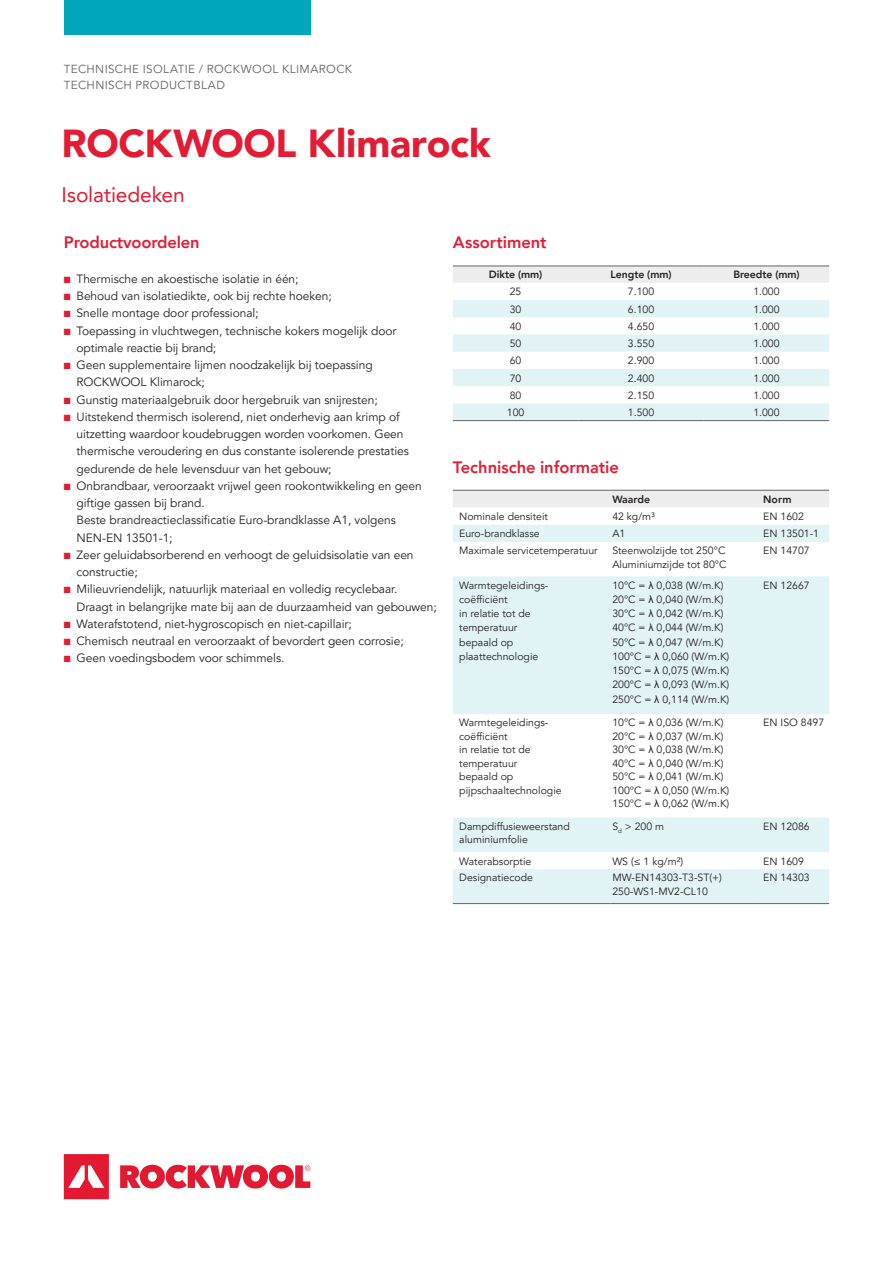
<style>
.page{position:relative;width:893px;height:1263px;background:#fff}
.page>*{position:absolute;margin:0;border:0;box-sizing:border-box;transform-origin:0 0}
.t1{font:900 39px "Avenir LT Pro";letter-spacing:-.005em;color:#e31c33}
.t2{font:21px "Avenir LT Pro";letter-spacing:-.01em;color:#e31c33}
.t3{font:800 16.5px "Avenir LT Pro";letter-spacing:-.005em;color:#e31c33}
.t4{font:12px/17.2px "Avenir LT Pro";letter-spacing:-.005em;color:#231f20}
.t5{font:11.7px/16.5px "Avenir LT Pro";letter-spacing:.03em;color:#636366}
.t6{font:10.5px/13.5px "Avenir LT Pro";color:#231f20}
.t7{font:800 10.5px "Avenir LT Pro";letter-spacing:-.01em;color:#231f20}
.s1{color:#e31c33}
.s2{font-family:"Arial"}
</style>
<div class="page">
<div style="left:453px;top:491px;width:376px;height:16px;background:#ededee"></div>
<svg style="left:453px;top:525px;width:376px;height:189px;fill:#e2f3f6"></svg>
<svg style="left:453px;top:817px;width:376px;height:86px"></svg>
<hr style="left:453px;top:490px;width:157px;height:1px;background:#636366">
<hr style="left:610px;top:490px;width:149px;height:1px;background:#636366">
<hr style="left:759px;top:490px;width:70px;height:1px;background:#636366">
<hr style="left:453px;top:903px;width:157px;height:1px;background:#636366">
<hr style="left:610px;top:903px;width:149px;height:1px;background:#636366">
<hr style="left:759px;top:903px;width:70px;height:1px;background:#636366">
<div style="left:64px;top:0;width:246px;height:34px;background:#00a6b9"></div>
<svg style="left:64px;top:1154px;width:246px;height:45px"></svg>
<div style="left:453px;top:267px;width:376px;height:16px;background:#ededee"></div>
<svg style="left:453px;top:300px;width:376px;height:120px;fill:#e2f3f6"></svg>
<hr style="left:453px;top:266px;width:125px;height:1px;background:#636366">
<hr style="left:704px;top:266px;width:125px;height:1px;background:#636366">
<hr style="left:578px;top:266px;width:126px;height:1px;background:#636366">
<hr style="left:453px;top:420px;width:125px;height:1px;background:#636366">
<hr style="left:578px;top:420px;width:126px;height:1px;background:#636366">
<hr style="left:704px;top:420px;width:125px;height:1px;background:#636366">
<p class="t5" style="left:64px;top:61px;width:290px">TECHNISCHE ISOLATIE / ROCKWOOL KLIMAROCK<br>TECHNISCH PRODUCTBLAD</p>
<h1 class="t1" style="left:62px;top:120px;width:431px">ROCKWOOL Klimarock</h1>
<h2 class="t2" style="left:62px;top:182px;width:125px">Isolatiedeken</h2>
<h3 class="t3" style="left:64px;top:233px;width:137px">Productvoordelen</h3>
<p class="t4" style="left:64px;top:270px;width:236px"><span class="s1">■</span> Thermische en akoestische isolatie in één;</p>
<p class="t4" style="left:64px;top:288px;width:270px"><span class="s1">■</span> Behoud van isolatiedikte, ook bij rechte hoeken;</p>
<p class="t4" style="left:64px;top:305px;width:196px"><span class="s1">■</span> Snelle montage door professional;</p>
<p class="t4" style="left:77px;top:322px;width:321px;text-indent:-13px"><span class="s1">■</span> Toepassing in vluchtwegen, technische kokers mogelijk door optimale reactie bij brand;</p>
<p class="t4" style="left:77px;top:357px;width:298px;text-indent:-13px"><span class="s1">■</span> Geen supplementaire lijmen noodzakelijk bij toepassing<br>ROCKWOOL Klimarock;</p>
<p class="t4" style="left:64px;top:391px;width:315px"><span class="s1">■</span> Gunstig materiaalgebruik door hergebruik van snijresten;</p>
<p class="t4" style="left:77px;top:408px;width:334px;text-indent:-13px"><span class="s1">■</span> Uitstekend thermisch isolerend, niet onderhevig aan krimp of uitzetting waardoor koudebruggen worden voorkomen. Geen thermische veroudering en dus constante isolerende prestaties gedurende de hele levensduur van het gebouw;</p>
<p class="t4" style="left:77px;top:477px;width:347px;text-indent:-13px"><span class="s1">■</span> Onbrandbaar, veroorzaakt vrijwel geen rookontwikkeling en geen giftige gassen bij brand.<br>Beste brandreactieclassificatie Euro-brandklasse A1, volgens NEN-EN 13501-1;</p>
<p class="t4" style="left:77px;top:546px;width:339px;text-indent:-13px"><span class="s1">■</span> Zeer geluidabsorberend en verhoogt de geluidsisolatie van een constructie;</p>
<p class="t4" style="left:77px;top:581px;width:362px;text-indent:-13px"><span class="s1">■</span> Milieuvriendelijk, natuurlijk materiaal en volledig recyclebaar.<br>Draagt in belangrijke mate bij aan de duurzaamheid van gebouwen;</p>
<p class="t4" style="left:64px;top:615px;width:290px"><span class="s1">■</span> Waterafstotend, niet-hygroscopisch en niet-capillair;</p>
<p class="t4" style="left:64px;top:633px;width:341px"><span class="s1">■</span> Chemisch neutraal en veroorzaakt of bevordert geen corrosie;</p>
<p class="t4" style="left:64px;top:650px;width:222px"><span class="s1">■</span> Geen voedingsbodem voor schimmels.</p>
<h3 class="t3" style="left:453px;top:233px;width:95px">Assortiment</h3>
<p class="t7" style="left:489px;top:268px;width:55px">Dikte (mm)</p>
<p class="t7" style="left:610px;top:268px;width:62px">Lengte (mm)</p>
<p class="t7" style="left:733px;top:268px;width:68px">Breedte (mm)</p>
<p class="t6" style="left:510px;top:285px;width:13px">25</p>
<p class="t6" style="left:628px;top:285px;width:28px">7.100</p>
<p class="t6" style="left:753px;top:285px;width:28px">1.000</p>
<p class="t6" style="left:510px;top:302px;width:13px">30</p>
<p class="t6" style="left:628px;top:302px;width:28px">6.100</p>
<p class="t6" style="left:753px;top:302px;width:28px">1.000</p>
<p class="t6" style="left:510px;top:320px;width:13px">40</p>
<p class="t6" style="left:628px;top:320px;width:28px">4.650</p>
<p class="t6" style="left:753px;top:320px;width:28px">1.000</p>
<p class="t6" style="left:510px;top:337px;width:13px">50</p>
<p class="t6" style="left:628px;top:337px;width:28px">3.550</p>
<p class="t6" style="left:753px;top:337px;width:28px">1.000</p>
<p class="t6" style="left:510px;top:354px;width:13px">60</p>
<p class="t6" style="left:628px;top:354px;width:28px">2.900</p>
<p class="t6" style="left:753px;top:354px;width:28px">1.000</p>
<p class="t6" style="left:510px;top:371px;width:13px">70</p>
<p class="t6" style="left:628px;top:371px;width:28px">2.400</p>
<p class="t6" style="left:753px;top:371px;width:28px">1.000</p>
<p class="t6" style="left:510px;top:389px;width:13px">80</p>
<p class="t6" style="left:628px;top:389px;width:28px">2.150</p>
<p class="t6" style="left:753px;top:389px;width:28px">1.000</p>
<p class="t6" style="left:507px;top:406px;width:19px">100</p>
<p class="t6" style="left:628px;top:406px;width:28px">1.500</p>
<p class="t6" style="left:753px;top:406px;width:28px">1.000</p>
<h3 class="t3" style="left:453px;top:457px;width:167px">Technische informatie</h3>
<p class="t7" style="left:612px;top:493px;width:39px">Waarde</p>
<p class="t7" style="left:763px;top:493px;width:30px">Norm</p>
<p class="t6" style="left:459px;top:510px;width:90px">Nominale densiteit</p>
<p class="t6" style="left:612px;top:510px;width:44px">42 kg/m³</p>
<p class="t6" style="left:763px;top:510px;width:42px">EN 1602</p>
<p class="t6" style="left:459px;top:527px;width:82px">Euro-brandklasse</p>
<p class="t6" style="left:612px;top:527px;width:15px">A1</p>
<p class="t6" style="left:763px;top:527px;width:57px">EN 13501-1</p>
<p class="t6" style="left:459px;top:544px;width:140px">Maximale servicetemperatuur</p>
<p class="t6" style="left:612px;top:544px;width:116px">Steenwolzijde tot 250°C<br>Aluminiumzijde tot 80°C</p>
<p class="t6" style="left:763px;top:544px;width:48px">EN 14707</p>
<p class="t6" style="left:459px;top:578px;width:91px;line-height:14.2px">Warmtegeleidings&shy;coëfficiënt<br>in relatie tot de temperatuur bepaald op plaattechnologie</p>
<p class="t6" style="left:612px;top:578px;width:119px;line-height:14.2px">10°C = <span class="s2">λ</span> 0,038 (W/m.K)<br>20°C = <span class="s2">λ</span> 0,040 (W/m.K)<br>30°C = <span class="s2">λ</span> 0,042 (W/m.K)<br>40°C = <span class="s2">λ</span> 0,044 (W/m.K)<br>50°C = <span class="s2">λ</span> 0,047 (W/m.K)<br>100°C = <span class="s2">λ</span> 0,060 (W/m.K)<br>150°C = <span class="s2">λ</span> 0,075 (W/m.K)<br>200°C = <span class="s2">λ</span> 0,093 (W/m.K)<br>250°C = <span class="s2">λ</span> 0,114 (W/m.K)</p>
<p class="t6" style="left:763px;top:578px;width:48px">EN 12667</p>
<p class="t6" style="left:459px;top:716px;width:104px">Warmtegeleidings&shy;coëfficiënt<br>in relatie tot de temperatuur<br>bepaald op pijpschaaltechnologie</p>
<p class="t6" style="left:612px;top:716px;width:119px">10°C = <span class="s2">λ</span> 0,036 (W/m.K)<br>20°C = <span class="s2">λ</span> 0,037 (W/m.K)<br>30°C = <span class="s2">λ</span> 0,038 (W/m.K)<br>40°C = <span class="s2">λ</span> 0,040 (W/m.K)<br>50°C = <span class="s2">λ</span> 0,041 (W/m.K)<br>100°C = <span class="s2">λ</span> 0,050 (W/m.K)<br>150°C = <span class="s2">λ</span> 0,062 (W/m.K)</p>
<p class="t6" style="left:763px;top:716px;width:62px">EN ISO 8497</p>
<p class="t6" style="left:459px;top:819px;width:112px">Dampdiffusieweerstand aluminiumfolie</p>
<p class="t6" style="left:612px;top:819px;width:53px">S<sub>d</sub> &gt; 200 m</p>
<p class="t6" style="left:763px;top:819px;width:48px">EN 12086</p>
<p class="t6" style="left:459px;top:854px;width:74px">Waterabsorptie</p>
<p class="t6" style="left:612px;top:854px;width:72px">WS (≤ 1 kg/m²)</p>
<p class="t6" style="left:763px;top:854px;width:42px">EN 1609</p>
<p class="t6" style="left:459px;top:871px;width:75px">Designatiecode</p>
<p class="t6" style="left:612px;top:871px;width:111px">MW-EN14303-T3-ST(+)<br>250-WS1-MV2-CL10</p>
<p class="t6" style="left:763px;top:871px;width:48px">EN 14303</p>
</div>
